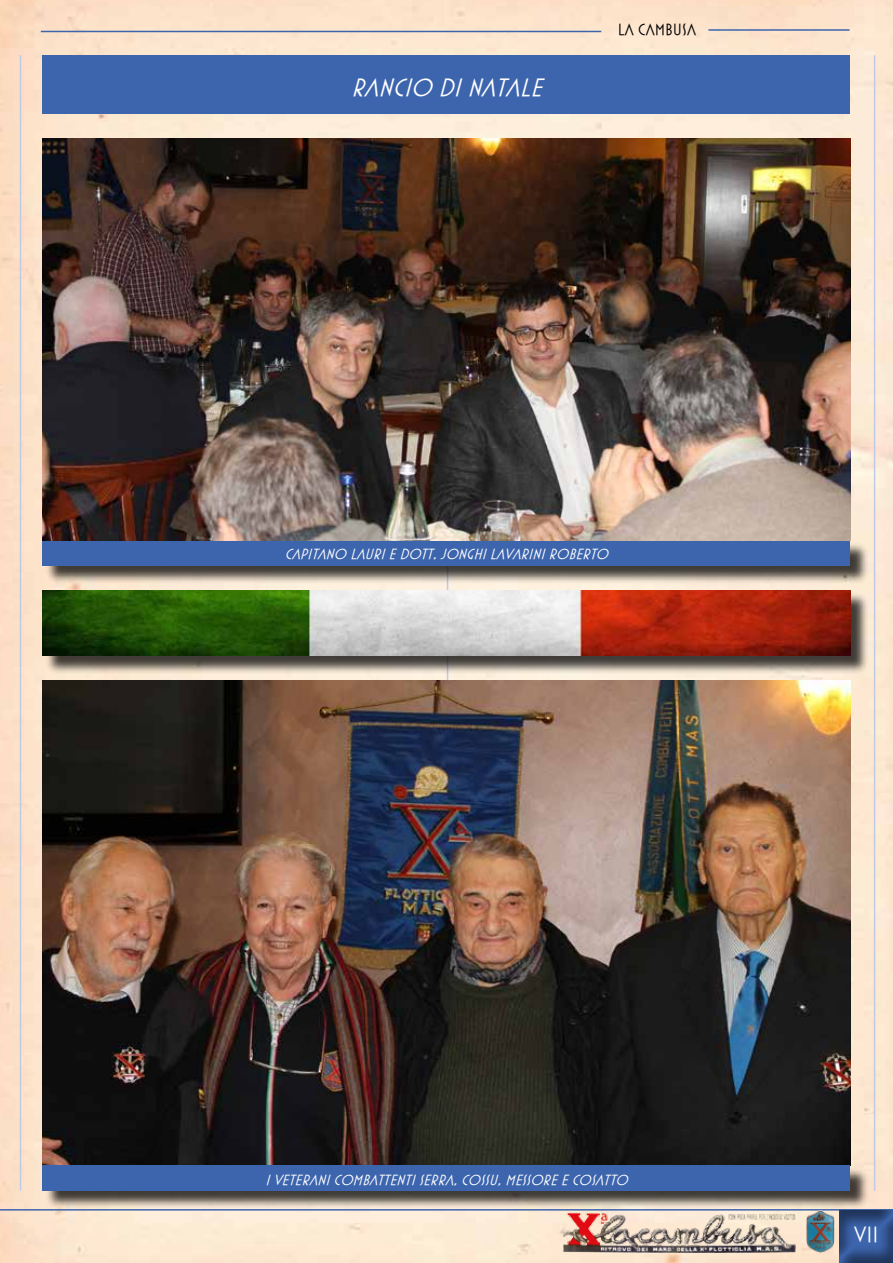
<style>
.page{position:relative;width:893px;height:1263px;background:#fff}
.page>*{position:absolute;margin:0;border:0;box-sizing:border-box;transform-origin:0 0}
.t1{font:italic 25.5px "Mostra Three";color:#fff}
.t2{font:22.5px "Mostra Three";color:#fff}
.t3{font:16.5px "Mostra Three";color:#000}
.t4{font:italic 15px "Mostra Three";color:#fff}
</style>
<div class="page">
<img style="left:0;top:0;width:893px;height:1263px">
<hr style="left:0;top:1209px;width:893px;height:1px;background:#3d65ae">
<img style="left:561px;top:1210px;width:236px;height:43px">
<img style="left:806px;top:1210px;width:22px;height:43px">
<hr style="left:41px;top:31px;width:560px;height:1px;background:#3d65ae">
<hr style="left:708px;top:29px;width:142px;height:2px;background:#3d65ae">
<div style="left:828px;top:1208px;width:65px;height:55px;background:#000;opacity:.5"></div>
<hr style="left:447px;top:146px;width:1px;height:971px;background:#bfc9e8">
<hr style="left:20px;top:55px;width:1px;height:1136px;background:#bfc9e8">
<hr style="left:874px;top:55px;width:1px;height:1136px;background:#bfc9e8">
<div style="left:45px;top:542px;width:824px;height:42px;background:#000;opacity:.75"></div>
<div style="left:43px;top:540px;width:807px;height:26px;background:#3d65ae"></div>
<img style="left:43px;top:680px;width:807px;height:485px">
<img style="left:43px;top:139px;width:807px;height:401px">
<div style="left:45px;top:1167px;width:824px;height:42px;background:#000;opacity:.75"></div>
<div style="left:43px;top:1165px;width:807px;height:26px;background:#3d65ae"></div>
<div style="left:45px;top:592px;width:824px;height:82px;background:#000;opacity:.75"></div>
<img style="left:43px;top:590px;width:807px;height:66px">
<div style="left:43px;top:55px;width:807px;height:58px;background:#3d65ae"></div>
<h1 class="t1" style="left:351px;top:73px;width:199px">RANCIO DINATALE</h1>
<p class="t3" style="left:618px;top:21px;width:80px">LA CAMBUSA</p>
<p class="t4" style="left:285px;top:546px;width:329px">CAPITANO LAURIEDOTT.JONGHILAVARINIROBERTO</p>
<p class="t4" style="left:265px;top:1171px;width:368px">IVETERANICOMBATTENTISERRA,COSSU,MESSOREECOSATTO</p>
<h2 class="t2" style="left:854px;top:1222px;width:26px">VII</h2>
</div>
